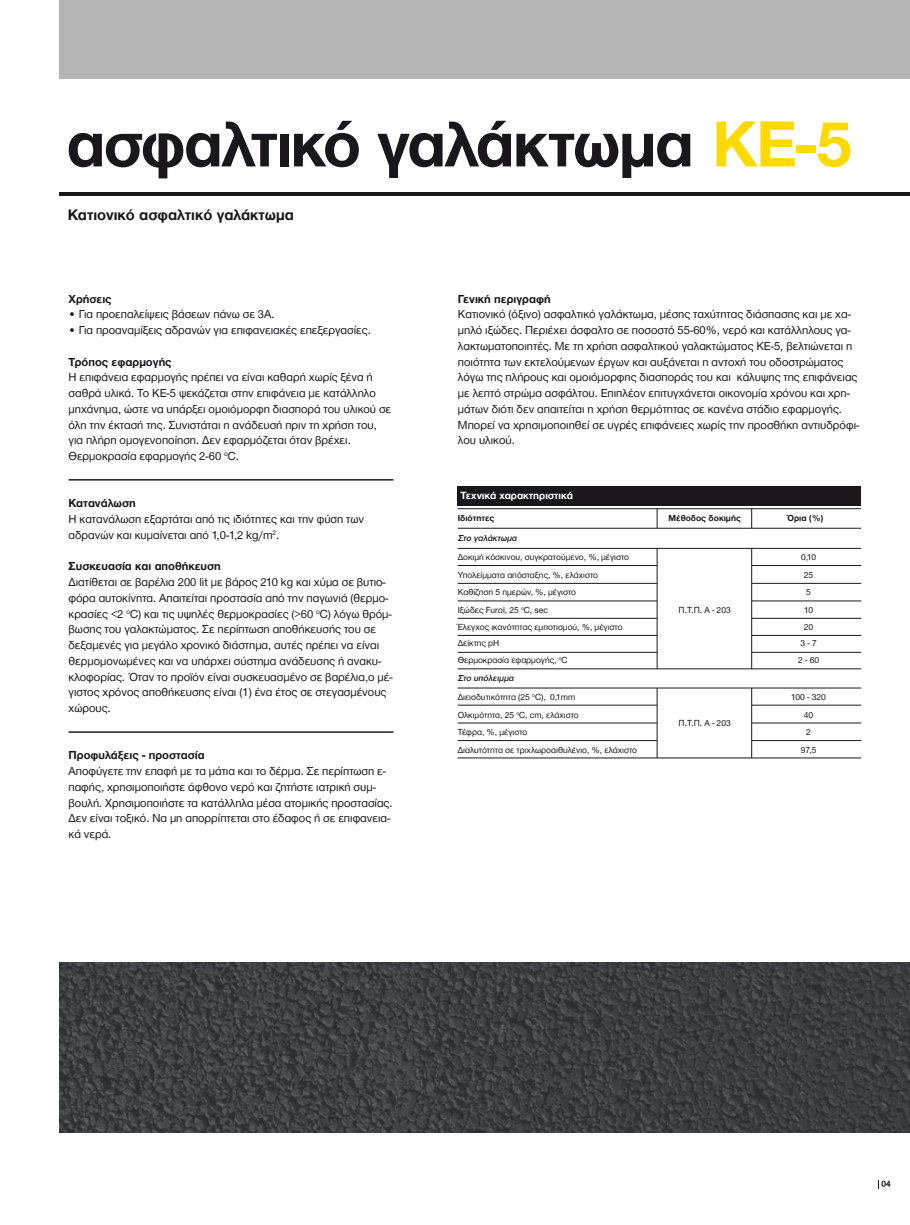
<style>
.page{position:relative;width:910px;height:1225px;background:#fff}
.page>*{position:absolute;margin:0;border:0;box-sizing:border-box;transform-origin:0 0}
.t1{font:700 67.5px "CF Helvetica";letter-spacing:-.03em;color:#1a171c}
.t2{font:700 15.75px "Helvetica Neue Greek";color:#1a171c}
.t3{font:12px/15.8px "Helvetica Neue Greek";color:#1a171c}
.t4{font:700 12px "Helvetica Neue Greek";color:#1a171c}
.t5{font:700 10.8px "Helvetica Neue Greek";color:#fff}
.t6{font:9px/17.5px "Helvetica Neue Greek";color:#1a171c}
.t7{font:700 9px "Helvetica Neue Greek";color:#1a171c}
.t8{font:italic 500 9px "Helvetica Neue Greek";color:#1a171c}
</style>
<div class="page">
<svg style="left:716px;top:121px;width:79px;height:45px"></svg>
<div style="left:796px;top:145px;width:19px;height:8px;background:#ffda00"></div>
<svg style="left:818px;top:123px;width:32px;height:44px"></svg>
<hr style="left:59px;top:193px;width:851px;height:3px;background:#1a171c">
<div style="left:60px;top:0;width:850px;height:78px;background:#b4b4b5"></div>
<svg style="left:878px;top:1180px;width:12px;height:8px"></svg>
<svg style="left:60px;top:963px;width:850px;height:170px;background:#3c3e40"></svg>
<div style="left:457px;top:486px;width:404px;height:20px;background:#1a171c"></div>
<hr style="left:458px;top:508px;width:403px;height:1px;background:#1a171c">
<hr style="left:458px;top:528px;width:403px;height:1px;background:#1a171c">
<svg style="left:657px;top:509px;width:1px;height:19px"></svg>
<svg style="left:751px;top:509px;width:1px;height:19px"></svg>
<hr style="left:458px;top:548px;width:403px;height:1px;background:#1a171c">
<hr style="left:458px;top:565px;width:199px;height:1px;background:#1a171c">
<hr style="left:458px;top:583px;width:199px;height:1px;background:#1a171c">
<hr style="left:458px;top:600px;width:199px;height:1px;background:#1a171c">
<hr style="left:458px;top:618px;width:199px;height:1px;background:#1a171c">
<hr style="left:458px;top:635px;width:199px;height:1px;background:#1a171c">
<hr style="left:458px;top:652px;width:199px;height:1px;background:#1a171c">
<hr style="left:752px;top:652px;width:109px;height:1px;background:#1a171c">
<hr style="left:752px;top:565px;width:109px;height:1px;background:#1a171c">
<hr style="left:752px;top:583px;width:109px;height:1px;background:#1a171c">
<hr style="left:752px;top:600px;width:109px;height:1px;background:#1a171c">
<hr style="left:752px;top:618px;width:109px;height:1px;background:#1a171c">
<hr style="left:752px;top:635px;width:109px;height:1px;background:#1a171c">
<hr style="left:657px;top:548px;width:1px;height:121px;background:#1a171c">
<hr style="left:751px;top:548px;width:1px;height:121px;background:#1a171c">
<hr style="left:458px;top:688px;width:403px;height:1px;background:#1a171c">
<hr style="left:458px;top:705px;width:199px;height:1px;background:#1a171c">
<hr style="left:458px;top:722px;width:199px;height:1px;background:#1a171c">
<hr style="left:458px;top:740px;width:199px;height:1px;background:#1a171c">
<hr style="left:458px;top:757px;width:403px;height:1px;background:#1a171c">
<hr style="left:752px;top:705px;width:109px;height:1px;background:#1a171c">
<hr style="left:752px;top:722px;width:109px;height:1px;background:#1a171c">
<hr style="left:752px;top:740px;width:109px;height:1px;background:#1a171c">
<hr style="left:657px;top:688px;width:1px;height:70px;background:#1a171c">
<hr style="left:751px;top:688px;width:1px;height:70px;background:#1a171c">
<hr style="left:458px;top:668px;width:403px;height:1px;background:#1a171c">
<hr style="left:69px;top:731px;width:324px;height:2px;background:#1a171c">
<hr style="left:69px;top:479px;width:324px;height:1px;background:#1a171c">
<h1 class="t1" style="left:66px;top:108px;width:629px">ασφαλτικό γαλάκτωµα</h1>
<h2 class="t2" style="left:68px;top:206px;width:228px">Κατιονικό ασφαλτικό γαλάκτωµα</h2>
<p class="t4" style="left:69px;top:292px;width:45px">Χρήσεις</p>
<p class="t3" style="left:69px;top:306px;width:208px">• Για προεπαλείψεις βάσεων πάνω σε 3Α.</p>
<p class="t3" style="left:69px;top:322px;width:304px">• Για προαναµίξεις αδρανών για επιφανειακές επεξεργασίες.</p>
<p class="t4" style="left:69px;top:355px;width:105px">Τρόπος εφαρµογής</p>
<p class="t3" style="left:69px;top:369px;width:324px">Η επιφάνεια εφαρµογής πρέπει να είναι καθαρή χωρίς ξένα ή σαθρά υλικά. Το ΚΕ-5 ψεκάζεται στην επιφάνεια µε κατάλληλο µηχάνηµα, ώστε να υπάρξει οµοιόµορφη διασπορά του υλικού σε όλη την έκτασή της. Συνιστάται η ανάδευσή πριν τη χρήση του, για πλήρη οµογενοποίηση. Δεν εφαρµόζεται όταν βρέχει.<br>Θερµοκρασία εφαρµογής 2-60 <sup>o</sup>C.</p>
<p class="t4" style="left:69px;top:497px;width:69px">Κατανάλωση</p>
<p class="t3" style="left:69px;top:511px;width:297px">Η κατανάλωση εξαρτάται από τις ιδιότητες και την φύση των αδρανών και κυµαίνεται από 1,0-1,2 kg/m<sup>2</sup>.</p>
<p class="t4" style="left:69px;top:560px;width:154px">Συσκευασία και αποθήκευση</p>
<p class="t3" style="left:69px;top:574px;width:326px">Διατίθεται σε βαρέλια 200 lit µε βάρος 210 kg και χύµα σε βυτιο&shy;φόρα αυτοκίνητα. Απαιτείται προστασία από την παγωνιά (θερµο&shy;κρασίες &lt;2 <sup>o</sup>C) και τις υψηλές θερµοκρασίες (&gt;60 <sup>o</sup>C) λόγω θρόµ&shy;βωσης του γαλακτώµατος. Σε περίπτωση αποθήκευσής του σε δεξαµενές για µεγάλο χρονικό διάστηµα, αυτές πρέπει να είναι θερµοµονωµένες και να υπάρχει σύστηµα ανάδευσης ή ανακυ&shy;κλοφορίας. Όταν το προϊόν είναι συσκευασµένο σε βαρέλια,ο µέ&shy;γιστος χρόνος αποθήκευσης είναι (1) ένα έτος σε στεγασµένους χώρους.</p>
<p class="t4" style="left:69px;top:749px;width:138px">Προφυλάξεις - προστασία</p>
<p class="t3" style="left:69px;top:763px;width:326px">Αποφύγετε την επαφή µε τα µάτια και το δέρµα. Σε περίπτωση ε&shy;παφής, χρησιµοποιήστε άφθονο νερό και ζητήστε ιατρική συµ&shy;βουλή. Χρησιµοποιήστε τα κατάλληλα µέσα ατοµικής προστασίας.<br>Δεν είναι τοξικό. Να µη απορρίπτεται στο έδαφος ή σε επιφανεια&shy;κά νερά.</p>
<p class="t4" style="left:458px;top:292px;width:94px">Γενική περιγραφή</p>
<p class="t3" style="left:458px;top:306px;width:403px">Κατιονικό (όξινο) ασφαλτικό γαλάκτωµα, µέσης ταχύτητας διάσπασης και µε χα&shy;µηλό ιξώδες. Περιέχει άσφαλτο σε ποσοστό 55-60%, νερό και κατάλληλους γα&shy;λακτωµατοποιητές. Με τη χρήση ασφαλτικού γαλακτώµατος ΚΕ-5, βελτιώνεται η ποιότητα των εκτελούµενων έργων και αυξάνεται η αντοχή του οδοστρώµατος λόγω της πλήρους και οµοιόµορφης διασποράς του και κάλυψης της επιφάνειας µε λεπτό στρώµα ασφάλτου. Επιπλέον επιτυγχάνεται οικονοµία χρόνου και χρη&shy;µάτων διότι δεν απαιτείται η χρήση θερµότητας σε κανένα στάδιο εφαρµογής.<br>Μπορεί να χρησιµοποιηθεί σε υγρές επιφάνειες χωρίς την προσθήκη αντιυδρόφι&shy;λου υλικού.</p>
<p class="t5" style="left:460px;top:489px;width:114px">Τεχνικά χαρακτηριστικά</p>
<p class="t7" style="left:458px;top:513px;width:38px">Ιδιότητες</p>
<p class="t7" style="left:668px;top:513px;width:74px">Μέθοδος δοκιµής</p>
<p class="t7" style="left:787px;top:513px;width:37px">Όρια (%)</p>
<p class="t8" style="left:458px;top:533px;width:62px">Στο γαλάκτωµα</p>
<p class="t6" style="left:458px;top:548px;width:173px">Δοκιµή κόσκινου, συγκρατούµενο, %, µέγιστο Υπολείµµατα απόσταξης, %, ελάχιστο Καθίζηση 5 ηµερών, %, µέγιστο<br>Ιξώδες Furol, 25 <sup>o</sup>C, sec</p>
<p class="t6" style="left:458px;top:618px;width:166px;line-height:16.4px">Έλεγχος ικανότητας εµποτισµού, %, µέγιστο<br>Δείκτης pH</p>
<p class="t6" style="left:458px;top:651px;width:111px">Θερµοκρασία εφαρµογής, <sup>o</sup>C</p>
<p class="t8" style="left:458px;top:673px;width:59px">Στο υπόλειµµα</p>
<p class="t6" style="left:458px;top:688px;width:181px">Διεισδυτικότητα (25 <sup>o</sup>C), 0,1mm<br>Ολκιµότητα, 25 <sup>o</sup>C, cm, ελάχιστο<br>Τέφρα, %, µέγιστο<br>Διαλυτότητα σε τριχλωροαιθυλένιο, %, ελάχιστο</p>
<p class="t6" style="left:679px;top:601px;width:54px">Π.Τ.Π. Α - 203</p>
<p class="t6" style="left:679px;top:714px;width:54px">Π.Τ.Π. Α - 203</p>
<p class="t6" style="left:801px;top:548px;width:16px;text-align:center">0,10<br>25<br>5<br>10</p>
<p class="t6" style="left:798px;top:618px;width:22px;line-height:16.5px;text-align:center">20<br>3 - 7<br>2 - 60</p>
<p class="t6" style="left:791px;top:688px;width:36px;text-align:center">100 - 320<br>40<br>2<br>97,5</p>
</div>
